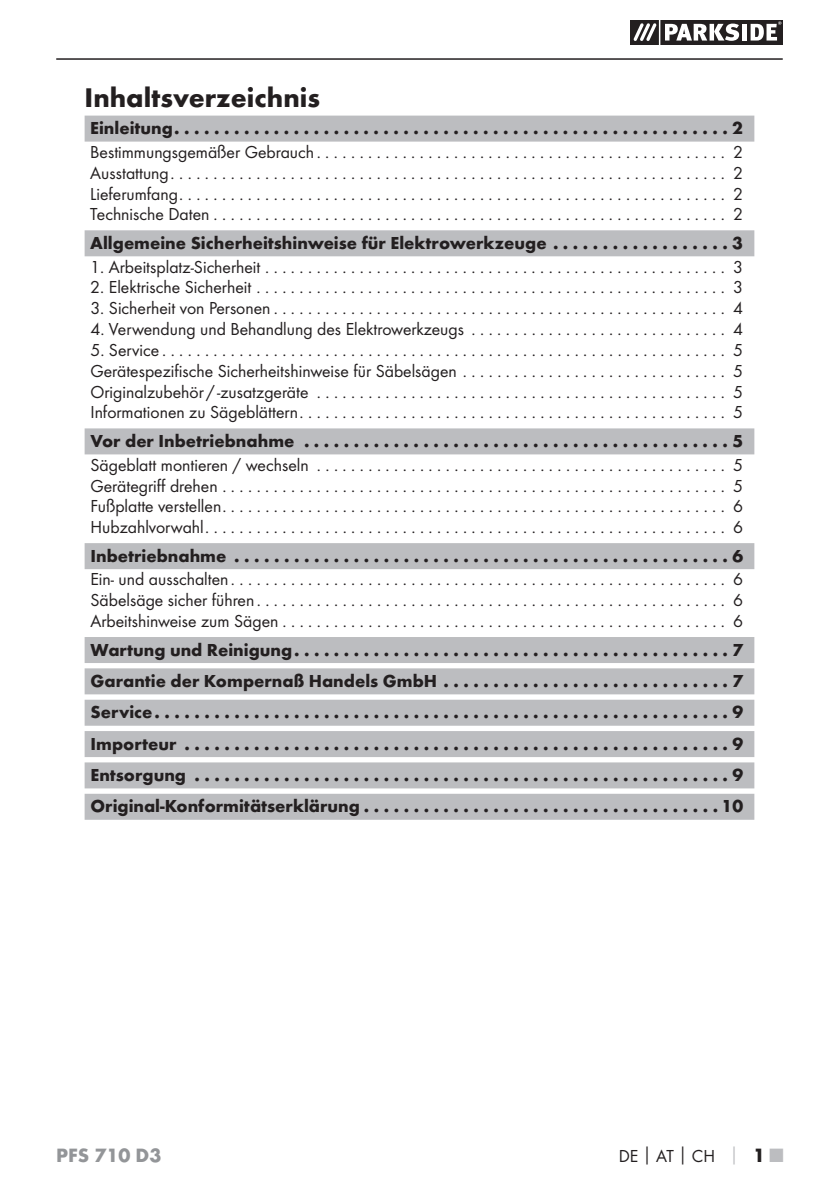
<style>
.page{position:relative;width:839px;height:1190px;background:#fff}
.page>*{position:absolute;margin:0;border:0;box-sizing:border-box;transform-origin:0 0}
.t1{font:700 28px "Futura";color:#231f20}
.t2{font:700 20px "Futura";color:#939598}
.t3{font:18px/20.8px "Futura Boo";color:#231f20;text-align:justify}
.t4{font:700 18px/31.4px "Futura";color:#231f20;text-align:justify}
.s1{font-family:"Futura";font-weight:700}
.s2{font-family:"Futura";font-weight:700;color:#bcbdc0}
.s3{font-family:"Futura";font-weight:700;font-size:20px}
.s4{font-family:"Futura";font-weight:700;font-size:20px;color:#bcbdc0}
</style>
<div class="page">
<hr style="left:56px;top:58px;width:726px;height:2px;background:#231f20">
<svg style="left:630px;top:20px;width:152px;height:25px"></svg>
<hr style="left:658px;top:20px;width:2px;height:25px;background:#fff">
<div style="left:85px;top:116px;width:668px;height:26px;background:#bcbdc0"></div>
<div style="left:85px;top:230px;width:668px;height:26px;background:#bcbdc0"></div>
<div style="left:85px;top:428px;width:668px;height:26px;background:#bcbdc0"></div>
<div style="left:85px;top:543px;width:668px;height:26px;background:#bcbdc0"></div>
<div style="left:85px;top:637px;width:668px;height:26px;background:#bcbdc0"></div>
<div style="left:85px;top:668px;width:668px;height:26px;background:#bcbdc0"></div>
<div style="left:85px;top:699px;width:668px;height:26px;background:#bcbdc0"></div>
<div style="left:85px;top:731px;width:668px;height:26px;background:#bcbdc0"></div>
<div style="left:85px;top:762px;width:668px;height:26px;background:#bcbdc0"></div>
<div style="left:85px;top:793px;width:668px;height:26px;background:#bcbdc0"></div>
<h1 class="t1" style="left:85px;top:86px;width:237px">Inhaltsverzeichnis</h1>
<p class="t4" style="left:90px;top:114px;width:653px">Einleitung ........................................................2</p>
<p class="t3" style="left:90px;top:142px;width:653px">Bestimmungsgemäßer Gebrauch ................................................ 2<br>Ausstattung ................................................................. 2<br>Lieferumfang ................................................................ 2<br>Technische Daten ............................................................ 2</p>
<p class="t4" style="left:90px;top:229px;width:653px">Allgemeine Sicherheitshinweise für Elektrowerkzeuge . . . . . . . . . . . . . . . . . . 3</p>
<p class="t3" style="left:90px;top:257px;width:653px">1. Arbeitsplatz-Sicherheit ...................................................... 3</p>
<p class="t3" style="left:90px;top:278px;width:653px">2. Elektrische Sicherheit ....................................................... 3</p>
<p class="t3" style="left:90px;top:299px;width:653px">3. Sicherheit von Personen ..................................................... 4</p>
<p class="t3" style="left:90px;top:320px;width:653px">4. Verwendung und Behandlung des Elektrowerkzeugs . . . . . . . . . . . . . . . . . . . . . . . . . . . . . . 4</p>
<p class="t3" style="left:90px;top:340px;width:654px">5. Service .................................................................. 5<br>Gerätespezifische Sicherheitshinweise für Säbelsägen . . . . . . . . . . . . . . . . . . . . . . . . . . . . . . . 5<br>Originalzubehör / -zusatzgeräte ................................................ 5<br>Informationen zu Sägeblättern .................................................. 5</p>
<p class="t4" style="left:90px;top:427px;width:653px">Vor der Inbetriebnahme ...........................................5</p>
<p class="t3" style="left:90px;top:455px;width:653px">Sägeblatt montieren / wechseln ................................................ 5<br>Gerätegriff drehen ........................................................... 5<br>Fußplatte verstellen ........................................................... 6<br>Hubzahlvorwahl ............................................................. 6</p>
<p class="t4" style="left:90px;top:541px;width:653px">Inbetriebnahme ..................................................6</p>
<p class="t3" style="left:90px;top:570px;width:653px">Ein- und ausschalten .......................................................... 6<br>Säbelsäge sicher führen ....................................................... 6<br>Arbeitshinweise zum Sägen .................................................... 6</p>
<p class="t4" style="left:90px;top:635px;width:654px">Wartung und Reinigung ............................................7<br>Garantie der Kompernaß Handels GmbH .............................7<br>Service ..........................................................9<br>Importeur .......................................................9<br>Entsorgung ......................................................9<br>Original-Konformitätserklärung ....................................10</p>
<p class="t2" style="left:56px;top:1147px;width:106px">PFS 710 D3</p>
<p class="t3" style="left:618px;top:1146px;width:166px">DE<span class="s1">│</span>AT<span class="s1">│</span>CH <span class="s2">│</span> <span class="s3">1</span> <span class="s4">■</span></p>
</div>
